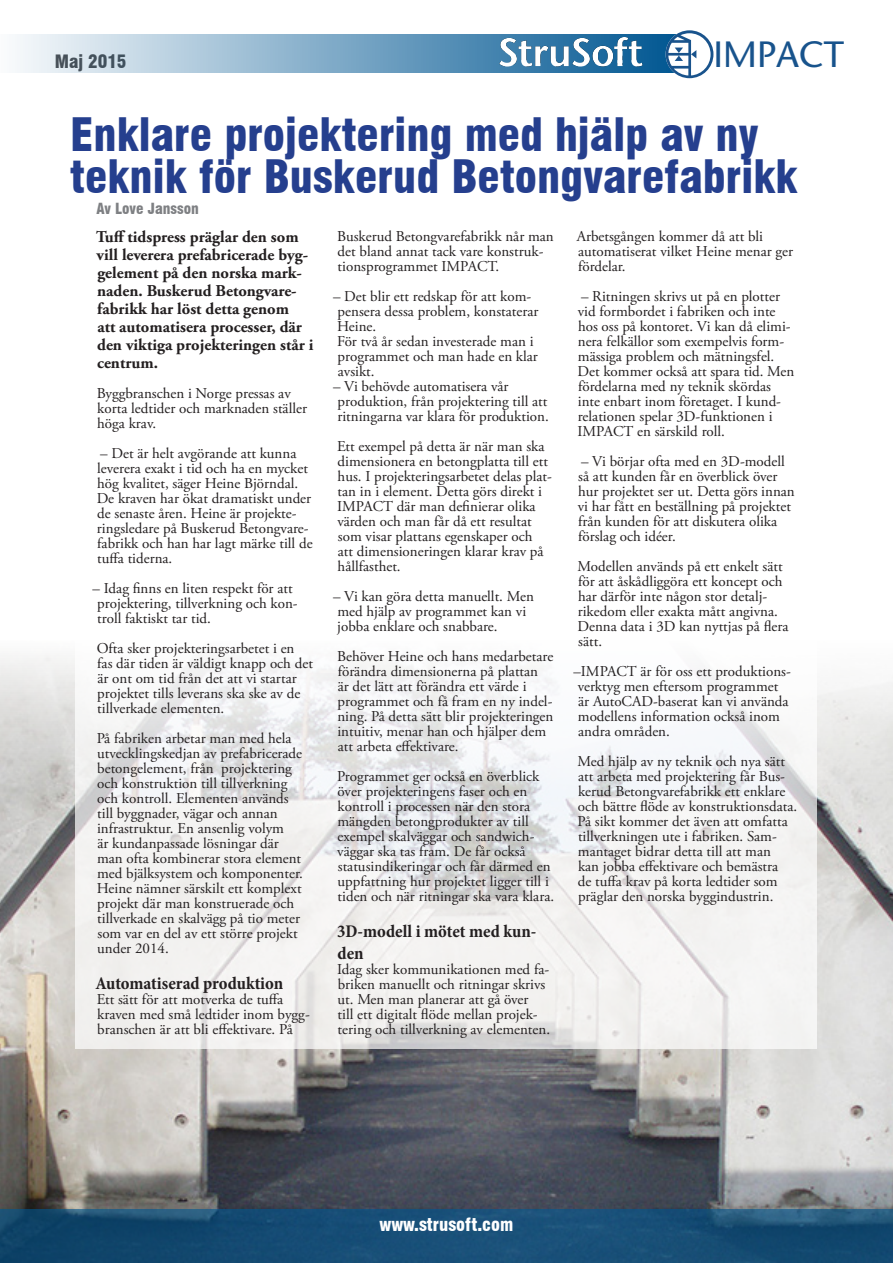
<style>
.page{position:relative;width:893px;height:1263px;background:#fff}
.page>*{position:absolute;margin:0;border:0;box-sizing:border-box;transform-origin:0 0}
.t1{font:900 condensed 45px/42px "Swiss 721 BT";color:#253f8e}
.t2{font:36.45px "Stone Sans";color:#18538c}
.t3{font:700 condensed 18px/21.6px "Minion Pro";color:#231f20}
.t4{font:900 condensed 18px "Swiss 721 BT";color:#fff}
.t5{font:900 condensed 18px "Swiss 721 BT";color:#505052}
.t6{font:700 16.5px/18px "Adobe Garamond Pro";color:#231f20}
.t7{font:15px/15px "Adobe Garamond Pro";color:#231f20}
.t8{font:900 condensed 15px "Swiss 721 BT";color:#7e8083}
</style>
<div class="page">
<img style="left:0;top:655px;width:893px;height:554px">
<svg style="left:76px;top:655px;width:741px;height:393px;fill:#f3f2f2"></svg>
<svg style="left:0;top:1209px;width:893px;height:54px;background:#164c73"></svg>
<div style="left:0;top:34px;width:678px;height:39px;background:linear-gradient(to right,#fafcfd,#015792)"></div>
<img style="left:493px;top:37px;width:155px;height:34px">
<svg style="left:666px;top:30px;width:47px;height:48px"></svg>
<p class="t5" style="left:55px;top:51px;width:73px">Maj 2015</p>
<h2 class="t2" style="left:713px;top:32px;width:132px">IMPACT</h2>
<h1 class="t1" style="left:70px;top:114px;width:729px">Enklare projektering med hjälp av ny teknik för Buskerud Betongvarefabrikk</h1>
<p class="t6" style="left:96px;top:228px;width:219px">Tuff tidspress präglar den som vill leverera prefabricerade byg&shy;gelement på den norska mark&shy;naden. Buskerud Betongvare&shy;fabrikk har löst detta genom<br>att automatisera processer, där den viktiga projekteringen står i centrum.</p>
<p class="t7" style="left:97px;top:386px;width:212px">Byggbranschen i Norge pressas av korta ledtider och marknaden ställer höga krav.</p>
<p class="t7" style="left:97px;top:446px;width:217px">– Det är helt avgörande att kunna leverera exakt i tid och ha en mycket hög kvalitet, säger Heine Björndal.<br>De kraven har ökat dramatiskt under de senaste åren. Heine är projekte&shy;ringsledare på Buskerud Betongvare&shy;fabrikk och han har lagt märke till de tuffa tiderna.</p>
<p class="t7" style="left:97px;top:581px;width:202px;text-indent:-5px">– Idag finns en liten respekt för att projektering, tillverkning och kon&shy;troll faktiskt tar tid.</p>
<p class="t7" style="left:97px;top:641px;width:218px">Ofta sker projekteringsarbetet i en fas där tiden är väldigt knapp och det är ont om tid från det att vi startar projektet tills leverans ska ske av de tillverkade elementen.</p>
<p class="t7" style="left:97px;top:731px;width:208px">På fabriken arbetar man med hela utvecklingskedjan av prefabricerade betongelement, från projektering och konstruktion till tillverkning och kontroll. Elementen används till byggnader, vägar och annan infrastruktur. En ansenlig volym<br>är kundanpassade lösningar där man ofta kombinerar stora element med bjälksystem och komponenter.<br>Heine nämner särskilt ett komplext projekt där man konstruerade och tillverkade en skalvägg på tio meter som var en del av ett större projekt under 2014.</p>
<p class="t3" style="left:95px;top:973px;width:189px">Automatiserad produktion</p>
<p class="t7" style="left:97px;top:992px;width:215px">Ett sätt för att motverka de tuffa kraven med små ledtider inom bygg&shy;branschen är att bli effektivare. På</p>
<p class="t8" style="left:96px;top:200px;width:104px">Av Love Jansson</p>
<p class="t7" style="left:577px;top:229px;width:218px">Arbetsgången kommer då att bli automatiserat vilket Heine menar ger fördelar.</p>
<p class="t7" style="left:577px;top:289px;width:218px">– Ritningen skrivs ut på en plotter vid formbordet i fabriken och inte hos oss på kontoret. Vi kan då elimi&shy;nera felkällor som exempelvis form&shy;mässiga problem och mätningsfel.<br>Det kommer också att spara tid. Men fördelarna med ny teknik skördas inte enbart inom företaget. I kund&shy;relationen spelar 3D-funktionen i IMPACT en särskild roll.</p>
<p class="t7" style="left:578px;top:454px;width:219px">– Vi börjar ofta med en 3D-modell så att kunden får en överblick över hur projektet ser ut. Detta görs innan vi har fått en beställning på projektet från kunden för att diskutera olika förslag och idéer.</p>
<p class="t7" style="left:577px;top:559px;width:213px">Modellen används på ett enkelt sätt för att åskådliggöra ett koncept och har därför inte någon stor detalj&shy;rikedom eller exakta mått angivna.<br>Denna data i 3D kan nyttjas på flera sätt.</p>
<p class="t7" style="left:573px;top:664px;width:219px">–IMPACT är för oss ett produktions&shy;verktyg men eftersom programmet<br>är AutoCAD-baserat kan vi använda modellens information också inom andra områden.</p>
<p class="t7" style="left:577px;top:754px;width:221px">Med hjälp av ny teknik och nya sätt att arbeta med projektering får Bus&shy;kerud Betongvarefabrikk ett enklare och bättre flöde av konstruktionsdata.<br>På sikt kommer det även att omfatta tillverkningen ute i fabriken. Sam&shy;mantaget bidrar detta till att man<br>kan jobba effektivare och bemästra<br>de tuffa krav på korta ledtider som präglar den norska byggindustrin.</p>
<p class="t7" style="left:337px;top:229px;width:218px">Buskerud Betongvarefabrikk når man det bland annat tack vare konstruk&shy;tionsprogrammet IMPACT.</p>
<p class="t7" style="left:333px;top:289px;width:207px">– Det blir ett redskap för att kom&shy;pensera dessa problem, konstaterar<br>Heine.<br>För två år sedan investerade man i programmet och man hade en klar avsikt.</p>
<p class="t7" style="left:333px;top:379px;width:217px">– Vi behövde automatisera vår produktion, från projektering till att ritningarna var klara för produktion.</p>
<p class="t7" style="left:337px;top:439px;width:216px">Ett exempel på detta är när man ska dimensionera en betongplatta till ett hus. I projekteringsarbetet delas plat&shy;tan in i element. Detta görs direkt i IMPACT där man definierar olika värden och man får då ett resultat som visar plattans egenskaper och<br>att dimensioneringen klarar krav på hållfasthet.</p>
<p class="t7" style="left:333px;top:589px;width:202px">– Vi kan göra detta manuellt. Men med hjälp av programmet kan vi jobba enklare och snabbare.</p>
<p class="t7" style="left:337px;top:649px;width:218px">Behöver Heine och hans medarbetare förändra dimensionerna på plattan<br>är det lätt att förändra ett värde i programmet och få fram en ny indel&shy;ning. På detta sätt blir projekteringen intuitiv, menar han och hjälper dem att arbeta effektivare.</p>
<p class="t7" style="left:337px;top:769px;width:219px">Programmet ger också en överblick över projekteringens faser och en kontroll i processen när den stora mängden betongprodukter av till exempel skalväggar och sandwich&shy;väggar ska tas fram. De får också statusindikeringar och får därmed en uppfattning hur projektet ligger till i tiden och när ritningar ska vara klara.</p>
<p class="t3" style="left:337px;top:920px;width:201px">3D-modell i mötet med kun&shy;den</p>
<p class="t7" style="left:337px;top:962px;width:214px">Idag sker kommunikationen med fa&shy;briken manuellt och ritningar skrivs ut. Men man planerar att gå över<br>till ett digitalt flöde mellan projek&shy;tering och tillverkning av elementen.</p>
<p class="t4" style="left:380px;top:1213px;width:135px">www.strusoft.com</p>
</div>
